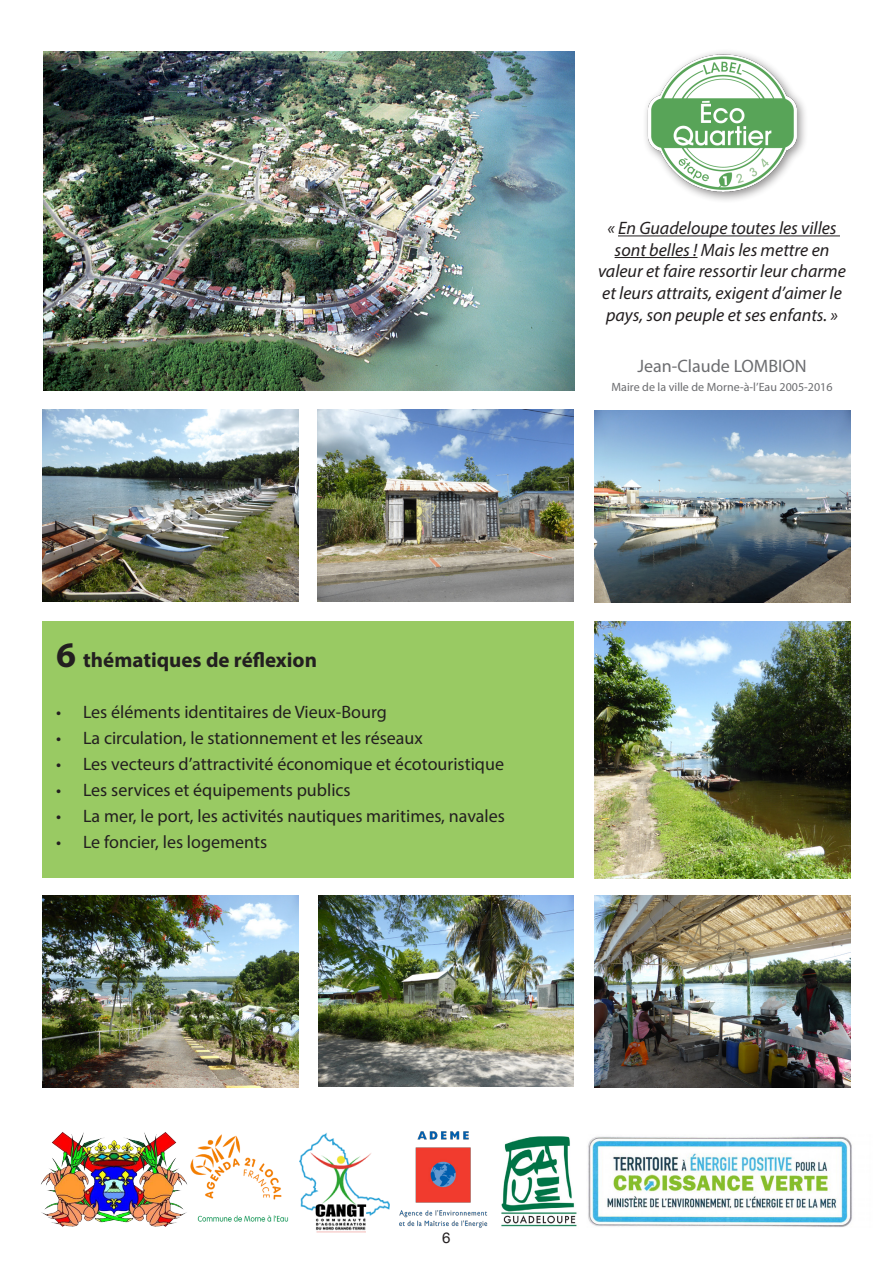
<style>
.page{position:relative;width:893px;height:1263px;background:#fff}
.page>*{position:absolute;margin:0;border:0;box-sizing:border-box;transform-origin:0 0}
.t1{font:700 21px "Myriad Pro";color:#231f20}
.t2{font:18px "Myriad Pro";color:#231f20}
.t3{font:italic 18px/21.6px "Myriad Pro";color:#231f20;text-align:center}
.t4{font:18px "Myriad Pro";color:#6c6d70}
.t5{font:15px "Helvetica Neue";color:#231f20}
.t6{font:12px "Myriad Pro";color:#6c6d70}
.s1{font-size:36px}
</style>
<div class="page">
<img style="left:190px;top:1134px;width:99px;height:88px">
<img style="left:299px;top:1132px;width:91px;height:101px">
<img style="left:43px;top:51px;width:531px;height:339px">
<div style="left:42px;top:621px;width:532px;height:257px;background:#99ca63"></div>
<div style="left:642px;top:48px;width:166px;height:156px;background:#231f20;opacity:.5"></div>
<img style="left:645px;top:51px;width:154px;height:144px">
<img style="left:43px;top:895px;width:256px;height:192px">
<img style="left:318px;top:895px;width:256px;height:192px">
<img style="left:594px;top:895px;width:256px;height:192px">
<img style="left:43px;top:410px;width:256px;height:192px">
<img style="left:318px;top:410px;width:256px;height:191px">
<img style="left:594px;top:410px;width:256px;height:192px">
<img style="left:594px;top:621px;width:256px;height:257px">
<hr style="left:618px;top:235px;width:222px;height:1px;background:#231f20">
<hr style="left:615px;top:257px;width:83px;height:1px;background:#231f20">
<img style="left:41px;top:1132px;width:147px;height:95px">
<img style="left:399px;top:1131px;width:89px;height:97px">
<img style="left:588px;top:1136px;width:264px;height:91px">
<img style="left:501px;top:1136px;width:76px;height:91px">
<p class="t3" style="left:598px;top:217px;width:249px">« En Guadeloupe toutes les villes sont belles ! Mais les mettre en valeur et faire ressortir leur charme et leurs attraits, exigent d’aimer le pays, son peuple et ses enfants. »</p>
<p class="t4" style="left:637px;top:355px;width:171px">Jean-Claude LOMBION</p>
<p class="t6" style="left:612px;top:379px;width:222px">Maire de la ville de Morne-à-l’Eau 2005-2016</p>
<p class="t1" style="left:56px;top:646px;width:262px"><span class="s1">6</span> thématiques de réflexion</p>
<p class="t2" style="left:56px;top:701px;width:332px">• Les éléments identitaires de Vieux-Bourg</p>
<p class="t2" style="left:56px;top:727px;width:368px">• La circulation, le stationnement et les réseaux</p>
<p class="t2" style="left:56px;top:753px;width:449px">• Les vecteurs d’attractivité économique et écotouristique</p>
<p class="t2" style="left:56px;top:779px;width:296px">• Les services et équipements publics</p>
<p class="t2" style="left:56px;top:805px;width:450px">• La mer, le port, les activités nautiques maritimes, navales</p>
<p class="t2" style="left:56px;top:830px;width:213px">• Le foncier, les logements</p>
<p class="t5" style="left:442px;top:1226px;width:10px">6</p>
</div>
